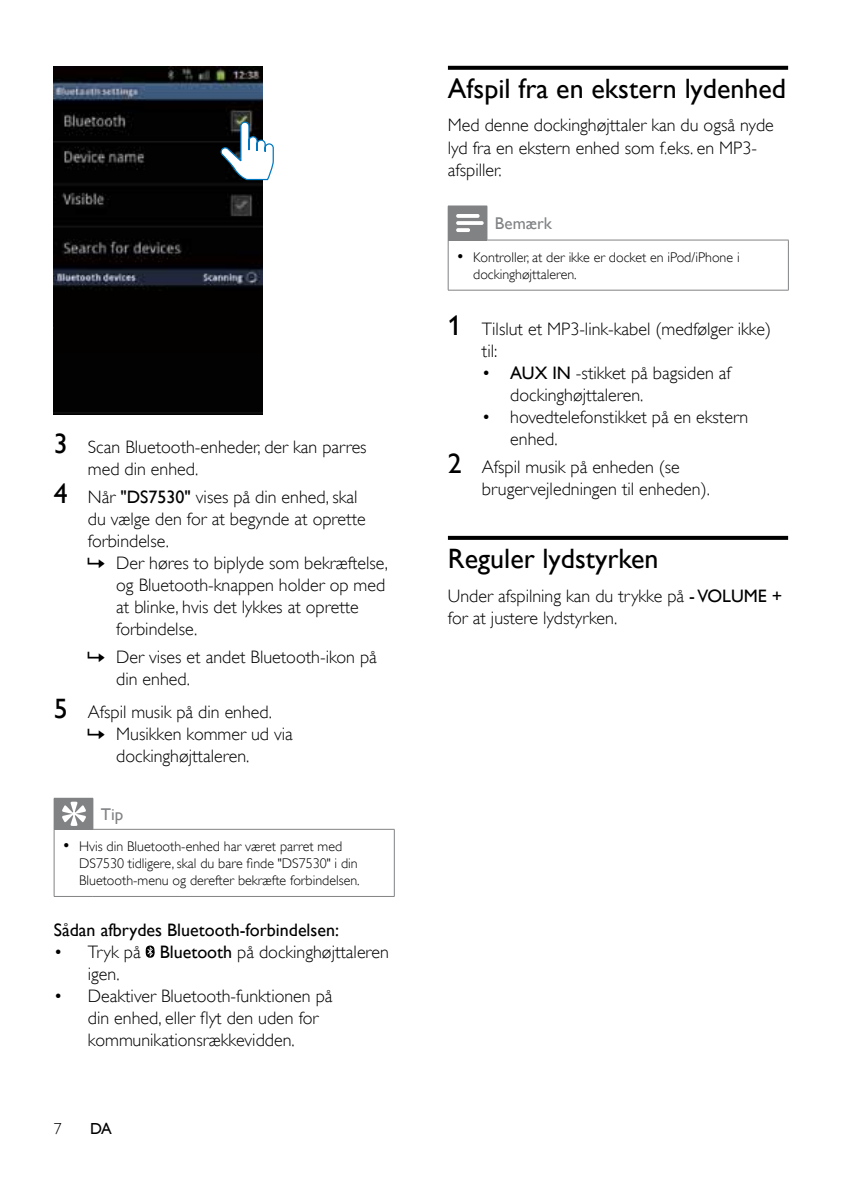
<style>
.page{position:relative;width:842px;height:1191px;background:#fff}
.page>*{position:absolute;margin:0;border:0;box-sizing:border-box;transform-origin:0 0}
.t1{font:28px "Gill Sans Alt One WGL";color:#000}
.t2{font:18px/22px "Gill Sans Alt One WGL Light";color:#000}
.t3{font:18px "Gill Sans Alt One WGL";color:#000}
.t4{font:17px "Gill Sans Alt One WGL";color:#808284}
.t5{font:16px "Gill Sans Alt One WGL";color:#000}
.t6{font:16px "Gill Sans Alt One WGL Light";color:#000}
.t7{font:14px/17px "Gill Sans Alt One WGL Light";color:#000}
.s1{font-family:"Gill Sans Alt One WGL";font-size:28px}
.s2{font-family:"Gill Sans Alt One WGL"}
.s3{font-size:17px}
</style>
<div class="page">
<div style="left:54px;top:798px;width:39px;height:31px;background:#808284"></div>
<hr style="left:93px;top:798px;width:1px;height:31px;background:#808284">
<hr style="left:93px;top:829px;width:302px;height:1px;background:#808284">
<hr style="left:54px;top:829px;width:1px;height:67px;background:#808284">
<hr style="left:54px;top:896px;width:39px;height:1px;background:#808284">
<hr style="left:93px;top:896px;width:302px;height:1px;background:#808284">
<hr style="left:394px;top:829px;width:1px;height:67px;background:#808284">
<svg style="left:62px;top:801px;width:24px;height:25px"></svg>
<svg style="left:146px;top:945px;width:9px;height:12px"></svg>
<img style="left:54px;top:66px;width:209px;height:348px">
<svg style="left:219px;top:121px;width:55px;height:60px"></svg>
<div style="left:54px;top:291px;width:209px;height:61px;background:#030000"></div>
<svg style="left:448px;top:66px;width:340px;height:4px"></svg>
<svg style="left:448px;top:536px;width:340px;height:4px"></svg>
<div style="left:448px;top:206px;width:39px;height:34px;background:#808284"></div>
<hr style="left:487px;top:206px;width:1px;height:34px;background:#808284">
<hr style="left:487px;top:240px;width:302px;height:1px;background:#808284">
<hr style="left:448px;top:240px;width:1px;height:50px;background:#808284">
<hr style="left:448px;top:290px;width:39px;height:1px;background:#808284">
<hr style="left:487px;top:290px;width:302px;height:1px;background:#808284">
<hr style="left:788px;top:240px;width:1px;height:50px;background:#808284">
<svg style="left:456px;top:214px;width:28px;height:18px"></svg>
<p class="t2" style="left:88px;top:436px;width:280px;text-indent:-34px"><span class="s1">3</span> Scan Bluetooth-enheder, der kan parres med din enhed.</p>
<p class="t2" style="left:88px;top:486px;width:279px;text-indent:-34px"><span class="s1">4</span> Når <span class="s2">"DS7530"</span> vises på din enhed, skal du vælge den for at begynde at oprette forbindelse.</p>
<p class="t2" style="left:116px;top:552px;width:273px">Der høres to biplyde som bekræftelse, og Bluetooth-knappen holder op med at blinke, hvis det lykkes at oprette forbindelse.</p>
<p class="t2" style="left:116px;top:646px;width:262px">Der vises et andet Bluetooth-ikon på din enhed.</p>
<p class="t2" style="left:116px;top:701px;width:178px;text-indent:-62px"><span class="s1">5</span> Afspil musik på din enhed.<br>Musikken kommer ud via dockinghøjttaleren.</p>
<p class="t4" style="left:101px;top:802px;width:24px">Tip</p>
<p class="t7" style="left:79px;top:838px;width:282px;text-indent:-17px"><span class="s3">•</span> Hvis din Bluetooth-enhed har været parret med<br>DS7530 tidligere, skal du bare finde "DS7530" i din<br>Bluetooth-menu og derefter bekræfte forbindelsen.</p>
<p class="t3" style="left:54px;top:917px;width:287px">Sådan afbrydes Bluetooth-forbindelsen:</p>
<p class="t2" style="left:88px;top:940px;width:303px;text-indent:-34px">• Tryk på <span class="s2">Bluetooth</span> på dockinghøjttaleren igen.</p>
<p class="t2" style="left:88px;top:984px;width:246px;text-indent:-34px">• Deaktiver Bluetooth-funktionen på din enhed, eller flyt den uden for kommunikationsrækkevidden.</p>
<p class="t6" style="left:54px;top:1118px;width:9px">7</p>
<p class="t5" style="left:90px;top:1118px;width:23px">DA</p>
<h1 class="t1" style="left:448px;top:69px;width:340px">Afspil fra en ekstern lydenhed</h1>
<p class="t2" style="left:448px;top:115px;width:327px">Med denne dockinghøjttaler kan du også nyde lyd fra en ekstern enhed som f.eks. en MP3- afspiller.</p>
<p class="t4" style="left:495px;top:211px;width:59px">Bemærk</p>
<p class="t7" style="left:473px;top:249px;width:268px;text-indent:-17px"><span class="s3">•</span> Kontroller, at der ikke er docket en iPod/iPhone i dockinghøjttaleren.</p>
<p class="t2" style="left:482px;top:318px;width:291px;text-indent:-34px"><span class="s1">1</span> Tilslut et MP3-link-kabel (medfølger ikke) til:</p>
<p class="t2" style="left:510px;top:362px;width:222px;text-indent:-28px">• <span class="s2">AUX IN</span> -stikket på bagsiden af dockinghøjttaleren.</p>
<p class="t2" style="left:510px;top:406px;width:239px;text-indent:-28px">• hovedtelefonstikket på en ekstern enhed.</p>
<p class="t2" style="left:482px;top:456px;width:229px;text-indent:-34px"><span class="s1">2</span> Afspil musik på enheden (se brugervejledningen til enheden).</p>
<h1 class="t1" style="left:448px;top:539px;width:212px">Reguler lydstyrken</h1>
<p class="t2" style="left:448px;top:584px;width:336px">Under afspilning kan du trykke på <span class="s2">- VOLUME + </span>for at justere lydstyrken.</p>
</div>
